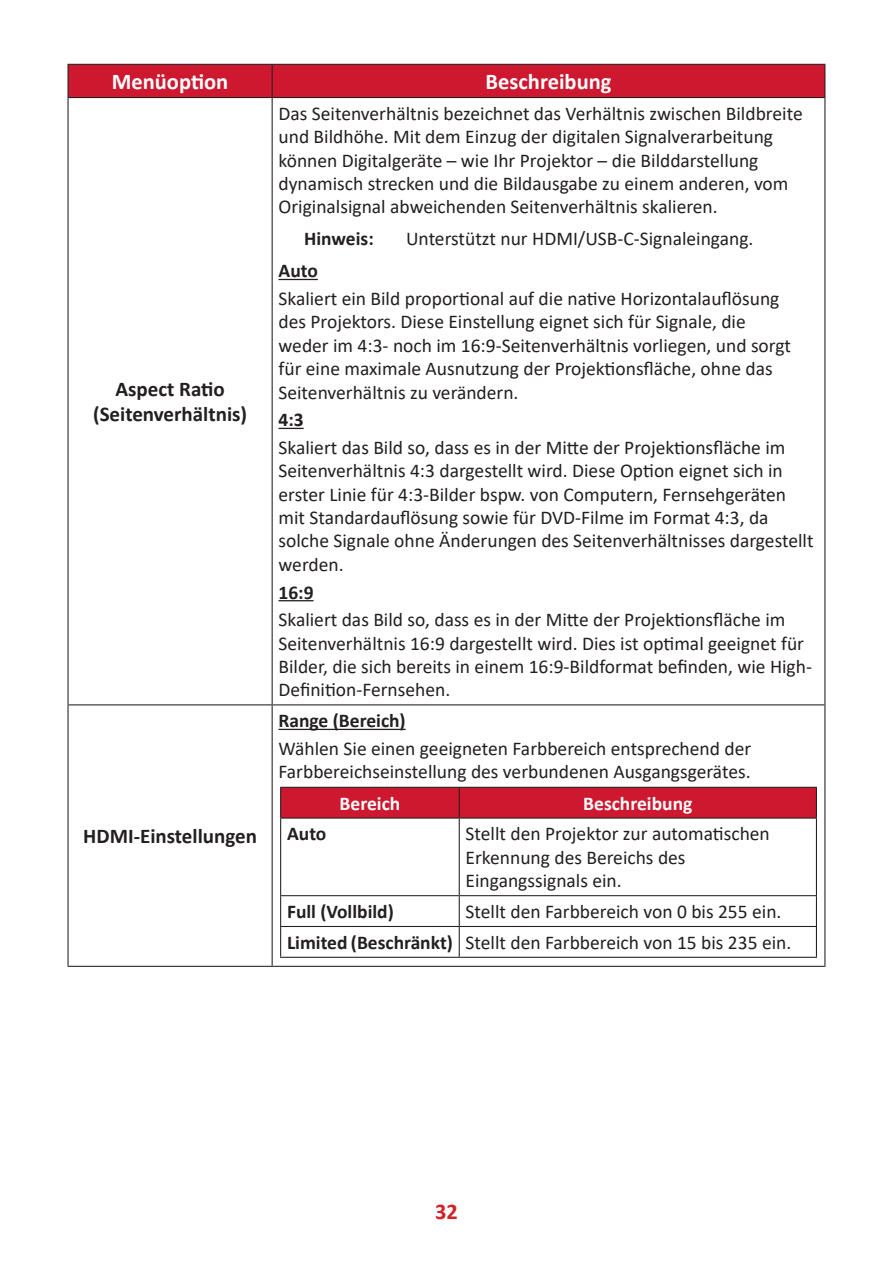
<style>
.page{position:relative;width:893px;height:1263px;background:#fff}
.page>*{position:absolute;margin:0;border:0;box-sizing:border-box;transform-origin:0 0}
.t1{font:700 22.5px "Calibri";color:#fff}
.t2{font:700 22.5px "Calibri";color:#d1232a}
.t3{font:700 21px/25.2px "Calibri";color:#231f20;text-align:center}
.t4{font:19.5px/23.4px "Calibri";color:#231f20}
.t5{font:700 19.5px "Calibri";color:#231f20}
.t6{font:700 19.5px "Calibri";color:#fff}
.s1{font-weight:700}
</style>
<div class="page">
<div style="left:69px;top:65px;width:755px;height:32px;background:#ce182f"></div>
<hr style="left:67px;top:97px;width:205px;height:1px;background:#231f20">
<hr style="left:272px;top:97px;width:553px;height:1px;background:#231f20">
<hr style="left:67px;top:64px;width:205px;height:1px;background:#231f20">
<hr style="left:67px;top:65px;width:2px;height:32px;background:#231f20">
<hr style="left:272px;top:64px;width:553px;height:1px;background:#231f20">
<hr style="left:272px;top:65px;width:1px;height:32px;background:#231f20">
<hr style="left:824px;top:65px;width:1px;height:32px;background:#231f20">
<hr style="left:272px;top:705px;width:1px;height:261px;background:#231f20">
<hr style="left:67px;top:98px;width:2px;height:606px;background:#231f20">
<hr style="left:67px;top:704px;width:205px;height:1px;background:#231f20">
<hr style="left:67px;top:705px;width:2px;height:261px;background:#231f20">
<hr style="left:272px;top:704px;width:553px;height:1px;background:#231f20">
<hr style="left:824px;top:705px;width:1px;height:261px;background:#231f20">
<hr style="left:67px;top:966px;width:205px;height:1px;background:#231f20">
<hr style="left:272px;top:966px;width:553px;height:1px;background:#231f20">
<hr style="left:272px;top:98px;width:1px;height:606px;background:#231f20">
<hr style="left:824px;top:98px;width:1px;height:606px;background:#231f20">
<hr style="left:279px;top:279px;width:39px;height:1px;background:#231f20">
<svg style="left:279px;top:428px;width:25px;height:1px"></svg>
<hr style="left:279px;top:600px;width:35px;height:1px;background:#231f20">
<hr style="left:279px;top:729px;width:127px;height:1px;background:#231f20">
<div style="left:280px;top:787px;width:537px;height:30px;background:#ce182f"></div>
<hr style="left:280px;top:817px;width:179px;height:2px;background:#231f20">
<hr style="left:280px;top:819px;width:1px;height:76px;background:#231f20">
<hr style="left:459px;top:817px;width:358px;height:2px;background:#231f20">
<hr style="left:459px;top:819px;width:1px;height:76px;background:#231f20">
<hr style="left:816px;top:819px;width:1px;height:76px;background:#231f20">
<hr style="left:280px;top:895px;width:179px;height:1px;background:#231f20">
<hr style="left:280px;top:896px;width:1px;height:30px;background:#231f20">
<hr style="left:459px;top:895px;width:358px;height:1px;background:#231f20">
<hr style="left:459px;top:896px;width:1px;height:30px;background:#231f20">
<hr style="left:816px;top:896px;width:1px;height:30px;background:#231f20">
<hr style="left:280px;top:926px;width:179px;height:1px;background:#231f20">
<hr style="left:280px;top:927px;width:1px;height:30px;background:#231f20">
<hr style="left:459px;top:926px;width:358px;height:1px;background:#231f20">
<hr style="left:459px;top:927px;width:1px;height:30px;background:#231f20">
<hr style="left:816px;top:927px;width:1px;height:30px;background:#231f20">
<hr style="left:280px;top:957px;width:179px;height:1px;background:#231f20">
<hr style="left:459px;top:957px;width:358px;height:1px;background:#231f20">
<p class="t1" style="left:112px;top:66px;width:118px">Menüoption</p>
<p class="t1" style="left:486px;top:66px;width:127px">Beschreibung</p>
<p class="t3" style="left:93px;top:376px;width:156px">Aspect Ratio (Seitenverhältnis)</p>
<p class="t3" style="left:83px;top:823px;width:175px">HDMI-Einstellungen</p>
<p class="t4" style="left:279px;top:101px;width:526px">Das Seitenverhältnis bezeichnet das Verhältnis zwischen Bildbreite und Bildhöhe. Mit dem Einzug der digitalen Signalverarbeitung können Digitalgeräte – wie Ihr Projektor – die Bilddarstellung dynamisch strecken und die Bildausgabe zu einem anderen, vom Originalsignal abweichenden Seitenverhältnis skalieren.</p>
<p class="t5" style="left:304px;top:225px;width:71px">Hinweis:</p>
<p class="t4" style="left:406px;top:227px;width:349px">Unterstützt nur HDMI/USB-C-Signaleingang.</p>
<p class="t5" style="left:279px;top:257px;width:41px">Auto</p>
<p class="t4" style="left:279px;top:286px;width:514px">Skaliert ein Bild proportional auf die native Horizontalauflösung des Projektors. Diese Einstellung eignet sich für Signale, die weder im 4:3- noch im 16:9-Seitenverhältnis vorliegen, und sorgt für eine maximale Ausnutzung der Projektionsfläche, ohne das Seitenverhältnis zu verändern.</p>
<p class="t5" style="left:279px;top:406px;width:27px">4:3</p>
<p class="t4" style="left:279px;top:435px;width:537px">Skaliert das Bild so, dass es in der Mitte der Projektionsfläche im Seitenverhältnis 4:3 dargestellt wird. Diese Option eignet sich in erster Linie für 4:3-Bilder bspw. von Computern, Fernsehgeräten mit Standardauflösung sowie für DVD-Filme im Format 4:3, da solche Signale ohne Änderungen des Seitenverhältnisses dargestellt werden.</p>
<p class="t5" style="left:279px;top:578px;width:37px">16:9</p>
<p class="t4" style="left:279px;top:607px;width:535px">Skaliert das Bild so, dass es in der Mitte der Projektionsfläche im Seitenverhältnis 16:9 dargestellt wird. Dies ist optimal geeignet für Bilder, die sich bereits in einem 16:9-Bildformat befinden, wie High-Definition-Fernsehen.</p>
<p class="t5" style="left:279px;top:707px;width:129px">Range (Bereich)</p>
<p class="t4" style="left:279px;top:736px;width:474px">Wählen Sie einen geeigneten Farbbereich entsprechend der<br>Farbbereichseinstellung des verbundenen Ausgangsgerätes.</p>
<p class="t6" style="left:340px;top:789px;width:62px">Bereich</p>
<p class="t6" style="left:583px;top:789px;width:111px">Beschreibung</p>
<p class="t5" style="left:287px;top:820px;width:41px">Auto</p>
<p class="t4" style="left:466px;top:822px;width:306px">Stellt den Projektor zur automatischen<br>Erkennung des Bereichs des<br>Eingangssignals ein.</p>
<p class="t5" style="left:287px;top:898px;width:108px">Full (Vollbild)</p>
<p class="t4" style="left:287px;top:896px;width:506px;line-height:30.8px;text-indent:179px">Stellt den Farbbereich von 0 bis 255 ein.<br><span class="s1">Limited (Beschränkt)</span> Stellt den Farbbereich von 15 bis 235 ein.</p>
<p class="t2" style="left:435px;top:1196px;width:24px">32</p>
</div>
